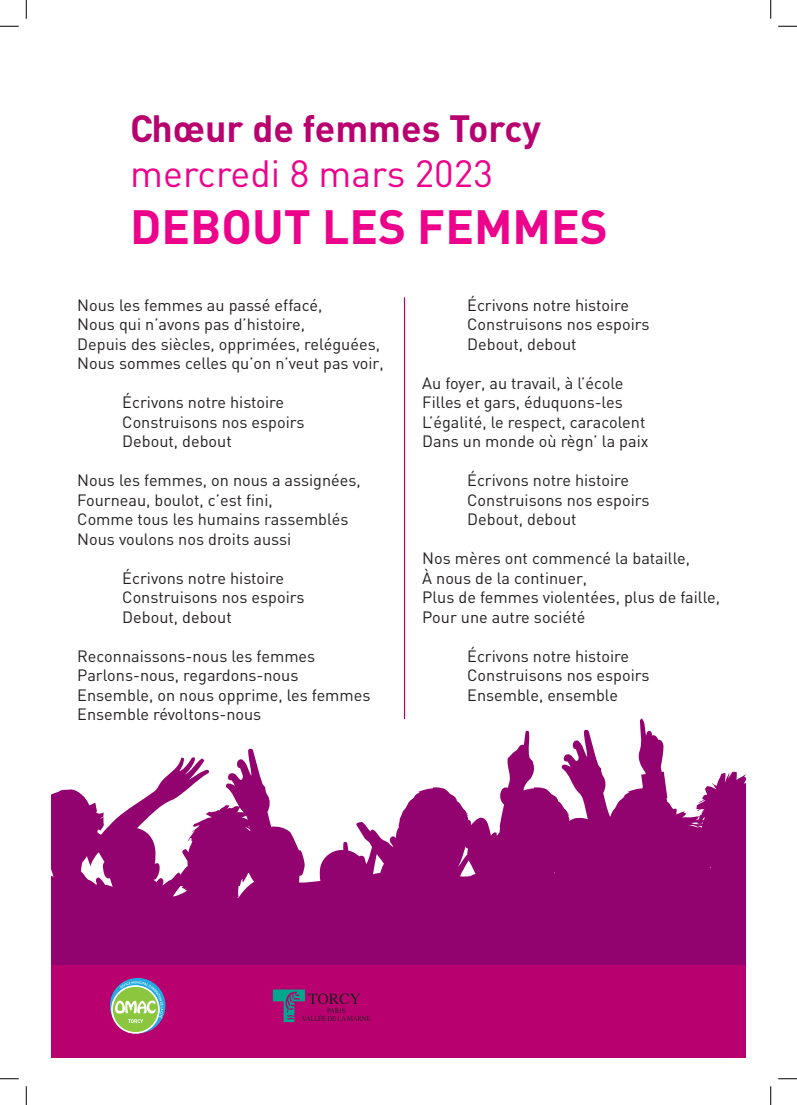
<style>
.page{position:relative;width:797px;height:1105px;background:#fff}
.page>*{position:absolute;margin:0;border:0;box-sizing:border-box;transform-origin:0 0}
.t1{font:700 47.5px "DIN";color:#ed028c}
.t2{font:700 37.5px "DIN";color:#b8016f}
.t3{font:37.5px "DIN";color:#ed028c}
.t4{font:16.25px/19.5px "DIN";color:#231f20}
</style>
<div class="page">
<svg style="left:51px;top:697px;width:695px;height:268px;fill:#93036f"></svg>
<hr style="left:404px;top:297px;width:1px;height:422px;background:#b8016f">
<div style="left:51px;top:965px;width:695px;height:92px;background:#b8016f"></div>
<svg style="left:110px;top:978px;width:55px;height:55px"></svg>
<svg style="left:112px;top:986px;width:47px;height:47px"></svg>
<div style="left:111px;top:985px;width:49px;height:49px;border:2px solid #fff;border-radius:50%"></div>
<svg style="left:115px;top:981px;width:48px;height:42px;background:#97c38d"></svg>
<svg style="left:273px;top:989px;width:97px;height:33px"></svg>
<svg style="left:0;top:25px;width:19px;height:2px"></svg>
<svg style="left:778px;top:25px;width:19px;height:2px"></svg>
<svg style="left:0;top:1078px;width:19px;height:1px"></svg>
<svg style="left:778px;top:1078px;width:19px;height:1px"></svg>
<svg style="left:25px;top:0;width:2px;height:19px"></svg>
<svg style="left:25px;top:1086px;width:2px;height:19px"></svg>
<svg style="left:770px;top:0;width:1px;height:19px"></svg>
<svg style="left:770px;top:1086px;width:1px;height:19px"></svg>
<h2 class="t2" style="left:130px;top:104px;width:412px">Chœur de femmes Torcy</h2>
<h2 class="t3" style="left:130px;top:151px;width:364px">mercredi 8 mars 2023</h2>
<h1 class="t1" style="left:130px;top:196px;width:479px">DEBOUT LES FEMMES</h1>
<p class="t4" style="left:77px;top:295px;width:308px">Nous les femmes au passé effacé,<br>Nous qui n’avons pas d’histoire,<br>Depuis des siècles, opprimées, reléguées, Nous sommes celles qu’on n’veut pas voir,</p>
<p class="t4" style="left:122px;top:392px;width:184px">Écrivons notre histoire<br>Construisons nos espoirs<br>Debout, debout</p>
<p class="t4" style="left:77px;top:470px;width:285px">Nous les femmes, on nous a assignées,<br>Fourneau, boulot, c’est fini,<br>Comme tous les humains rassemblés<br>Nous voulons nos droits aussi</p>
<p class="t4" style="left:122px;top:568px;width:184px">Écrivons notre histoire<br>Construisons nos espoirs<br>Debout, debout</p>
<p class="t4" style="left:77px;top:646px;width:295px">Reconnaissons-nous les femmes<br>Parlons-nous, regardons-nous<br>Ensemble, on nous opprime, les femmes<br>Ensemble révoltons-nous</p>
<p class="t4" style="left:467px;top:295px;width:184px">Écrivons notre histoire<br>Construisons nos espoirs<br>Debout, debout</p>
<p class="t4" style="left:422px;top:373px;width:228px">Au foyer, au travail, à l’école<br>Filles et gars, éduquons-les<br>L’égalité, le respect, caracolent<br>Dans un monde où règn’ la paix</p>
<p class="t4" style="left:467px;top:470px;width:184px">Écrivons notre histoire<br>Construisons nos espoirs<br>Debout, debout</p>
<p class="t4" style="left:422px;top:548px;width:299px">Nos mères ont commencé la bataille,<br>À nous de la continuer,<br>Plus de femmes violentées, plus de faille,<br>Pour une autre société</p>
<p class="t4" style="left:467px;top:646px;width:184px">Écrivons notre histoire<br>Construisons nos espoirs<br>Ensemble, ensemble</p>
</div>
